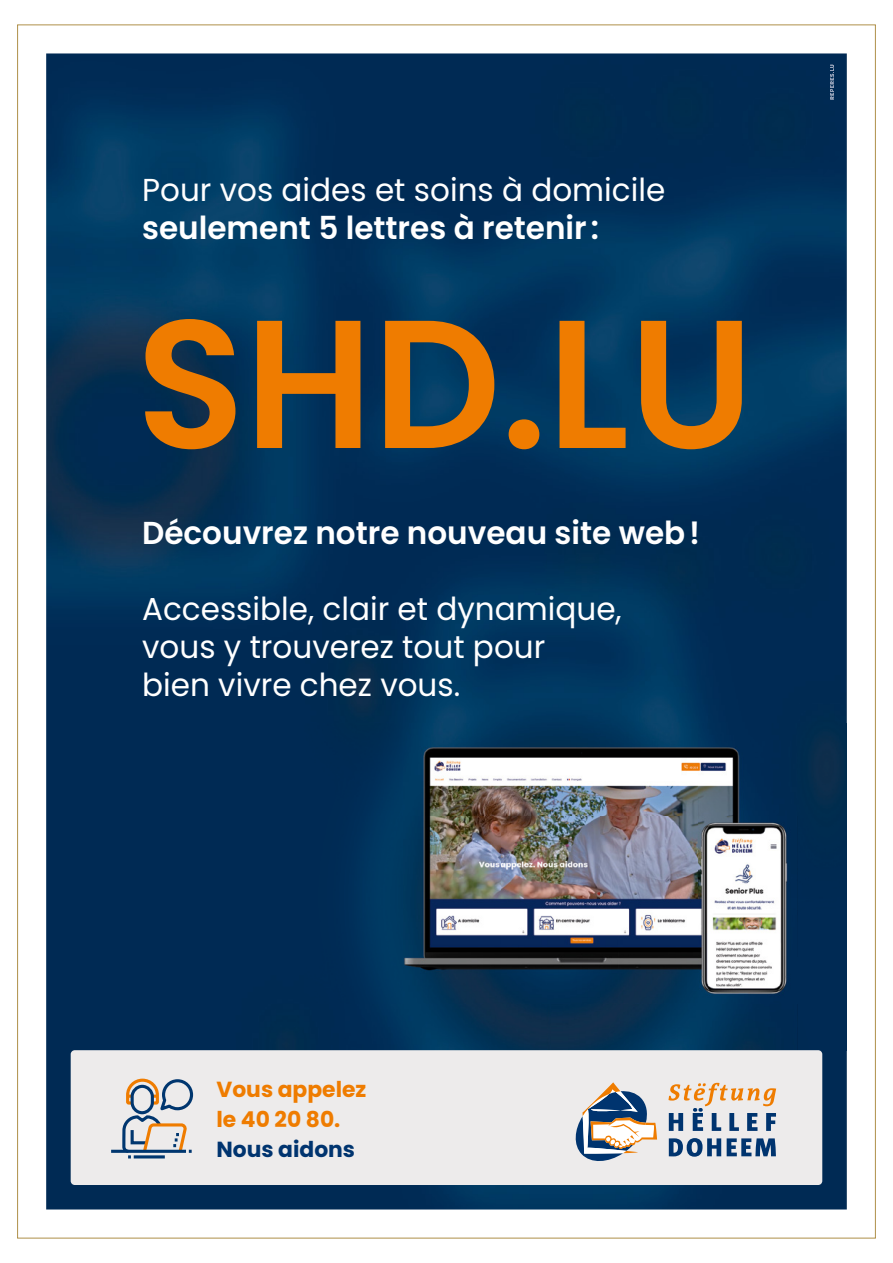
<style>
.page{position:relative;width:893px;height:1263px;background:#fff}
.page>*{position:absolute;margin:0;border:0;box-sizing:border-box;transform-origin:0 0}
.t1{font:600 182.1px "Poppins";color:#ef7c00}
.t2{font:31.65px/38.1px "Poppins";color:#fff}
.t3{font:600 31.65px "Poppins";color:#fff}
.t4{font:700 21.75px/29.7px "Poppins";color:#ef7c00}
.t5{font:700 21.75px "Poppins";color:#00346f}
</style>
<div class="page">
<img style="left:46px;top:53px;width:801px;height:1156px">
<img style="left:305px;top:723px;width:542px;height:328px">
<img style="left:830px;top:65px;width:4px;height:34px">
<div style="left:71px;top:1050px;width:751px;height:135px;background:#edebeb;border-radius:4px"></div>
<svg style="left:669px;top:1138px;width:52px;height:19px"></svg>
<svg style="left:727px;top:1138px;width:49px;height:18px"></svg>
<svg style="left:668px;top:1083px;width:108px;height:48px"></svg>
<svg style="left:575px;top:1082px;width:82px;height:79px"></svg>
<hr style="left:111px;top:1150px;width:75px;height:3px;background:#00366f">
<svg style="left:121px;top:1078px;width:72px;height:80px"></svg>
<div style="left:131px;top:1085px;width:23px;height:29px;border:3px solid #00366f;border-radius:10px"></div>
<p class="t2" style="left:142px;top:171px;width:525px">Pour vos aides et soins à domicile</p>
<p class="t3" style="left:142px;top:210px;width:458px">seulement 5 lettres à retenir :</p>
<h1 class="t1" style="left:136px;top:279px;width:619px">SHD.LU</h1>
<p class="t3" style="left:142px;top:514px;width:559px">Découvrez notre nouveau site web !</p>
<p class="t2" style="left:142px;top:590px;width:481px">Accessible, clair et dynamique, vous y trouverez tout pour<br>bien vivre chez vous.</p>
<p class="t4" style="left:216px;top:1075px;width:151px">Vous appelez le 40 20 80.</p>
<p class="t5" style="left:216px;top:1136px;width:140px">Nous aidons</p>
</div>
